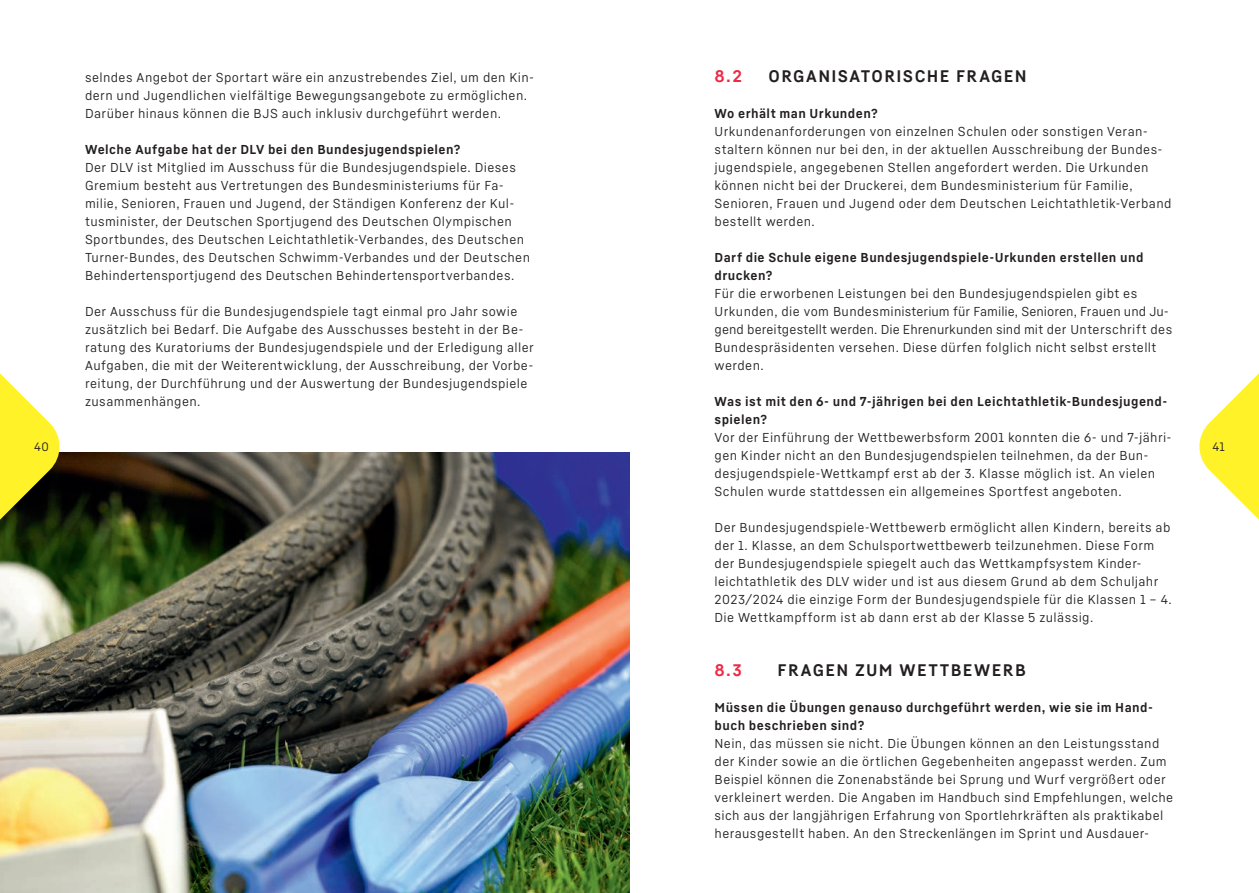
<style>
.page{position:relative;width:1259px;height:893px;background:#fff}
.page>*{position:absolute;margin:0;border:0;box-sizing:border-box;transform-origin:0 0}
.t1{font:700 16.5px "Fabrikat Normal";letter-spacing:.08em;color:#231f20}
.t2{font:700 16.5px "Fabrikat Normal";color:#ed2a47}
.t3{font:12.75px/18px "Fabrikat Normal";letter-spacing:.03em;color:#231f20}
.t4{font:700 12.75px/18px "Fabrikat Normal";letter-spacing:.035em;color:#231f20}
.t5{font:12px "Fabrikat Normal";color:#231f20}
</style>
<div class="page">
<img style="left:0;top:452px;width:629px;height:441px">
<svg style="left:0;top:373px;width:60px;height:232px"></svg>
<svg style="left:1199px;top:373px;width:60px;height:147px"></svg>
<p class="t2" style="left:714px;top:65px;width:29px">8.2</p>
<p class="t1" style="left:768px;top:65px;width:260px">ORGANISATORISCHE FRAGEN</p>
<p class="t4" style="left:714px;top:104px;width:165px">Wo erhält man Urkunden?</p>
<p class="t3" style="left:714px;top:122px;width:458px">Urkundenanforderungen von einzelnen Schulen oder sonstigen Veran&shy;staltern können nur bei den, in der aktuellen Ausschreibung der Bundes&shy;jugendspiele, angegebenen Stellen angefordert werden. Die Urkunden können nicht bei der Druckerei, dem Bundesministerium für Familie, Senioren, Frauen und Jugend oder dem Deutschen Leichtathletik-Verband bestellt werden.</p>
<p class="t4" style="left:714px;top:248px;width:430px">Darf die Schule eigene Bundesjugendspiele-Urkunden erstellen und drucken?</p>
<p class="t3" style="left:714px;top:284px;width:459px">Für die erworbenen Leistungen bei den Bundesjugendspielen gibt es Urkunden, die vom Bundesministerium für Familie, Senioren, Frauen und Ju&shy;gend bereitgestellt werden. Die Ehrenurkunden sind mit der Unterschrift des Bundespräsidenten versehen. Diese dürfen folglich nicht selbst erstellt werden.</p>
<p class="t4" style="left:714px;top:392px;width:454px">Was ist mit den 6- und 7-jährigen bei den Leichtathletik-Bundesjugend&shy;spielen?</p>
<p class="t3" style="left:714px;top:428px;width:458px">Vor der Einführung der Wettbewerbsform 2001 konnten die 6- und 7-jähri&shy;gen Kinder nicht an den Bundesjugendspielen teilnehmen, da der Bun&shy;desjugendspiele-Wettkampf erst ab der 3. Klasse möglich ist. An vielen Schulen wurde stattdessen ein allgemeines Sportfest angeboten.</p>
<p class="t3" style="left:714px;top:518px;width:459px">Der Bundesjugendspiele-Wettbewerb ermöglicht allen Kindern, bereits ab der 1. Klasse, an dem Schulsportwettbewerb teilzunehmen. Diese Form der Bundesjugendspiele spiegelt auch das Wettkampfsystem Kinder&shy;leichtathletik des DLV wider und ist aus diesem Grund ab dem Schuljahr 2023/2024 die einzige Form der Bundesjugendspiele für die Klassen 1 – 4.<br>Die Wettkampfform ist ab dann erst ab der Klasse 5 zulässig.</p>
<p class="t2" style="left:714px;top:659px;width:29px">8.3</p>
<p class="t1" style="left:777px;top:659px;width:250px">FRAGEN ZUM WETTBEWERB</p>
<p class="t4" style="left:714px;top:698px;width:440px">Müssen die Übungen genauso durchgeführt werden, wie sie im Hand&shy;buch beschrieben sind?</p>
<p class="t3" style="left:714px;top:734px;width:460px">Nein, das müssen sie nicht. Die Übungen können an den Leistungsstand der Kinder sowie an die örtlichen Gegebenheiten angepasst werden. Zum Beispiel können die Zonenabstände bei Sprung und Wurf vergrößert oder verkleinert werden. Die Angaben im Handbuch sind Empfehlungen, welche sich aus der langjährigen Erfahrung von Sportlehrkräften als praktikabel herausgestellt haben. An den Streckenlängen im Sprint und Ausdauer-</p>
<p class="t3" style="left:85px;top:68px;width:451px">selndes Angebot der Sportart wäre ein anzustrebendes Ziel, um den Kin&shy;dern und Jugendlichen vielfältige Bewegungsangebote zu ermöglichen.<br>Darüber hinaus können die BJS auch inklusiv durchgeführt werden.</p>
<p class="t4" style="left:85px;top:140px;width:377px">Welche Aufgabe hat der DLV bei den Bundesjugendspielen?</p>
<p class="t3" style="left:85px;top:158px;width:446px">Der DLV ist Mitglied im Ausschuss für die Bundesjugendspiele. Dieses Gremium besteht aus Vertretungen des Bundesministeriums für Fa&shy;milie, Senioren, Frauen und Jugend, der Ständigen Konferenz der Kul&shy;tusminister, der Deutschen Sportjugend des Deutschen Olympischen Sportbundes, des Deutschen Leichtathletik-Verbandes, des Deutschen Turner-Bundes, des Deutschen Schwimm-Verbandes und der Deutschen Behindertensportjugend des Deutschen Behindertensportverbandes.</p>
<p class="t3" style="left:85px;top:302px;width:450px">Der Ausschuss für die Bundesjugendspiele tagt einmal pro Jahr sowie zusätzlich bei Bedarf. Die Aufgabe des Ausschusses besteht in der Be&shy;ratung des Kuratoriums der Bundesjugendspiele und der Erledigung aller Aufgaben, die mit der Weiterentwicklung, der Ausschreibung, der Vorbe&shy;reitung, der Durchführung und der Auswertung der Bundesjugendspiele zusammenhängen.</p>
<p class="t5" style="left:34px;top:439px;width:16px">40</p>
<p class="t5" style="left:1212px;top:439px;width:14px">41</p>
</div>
